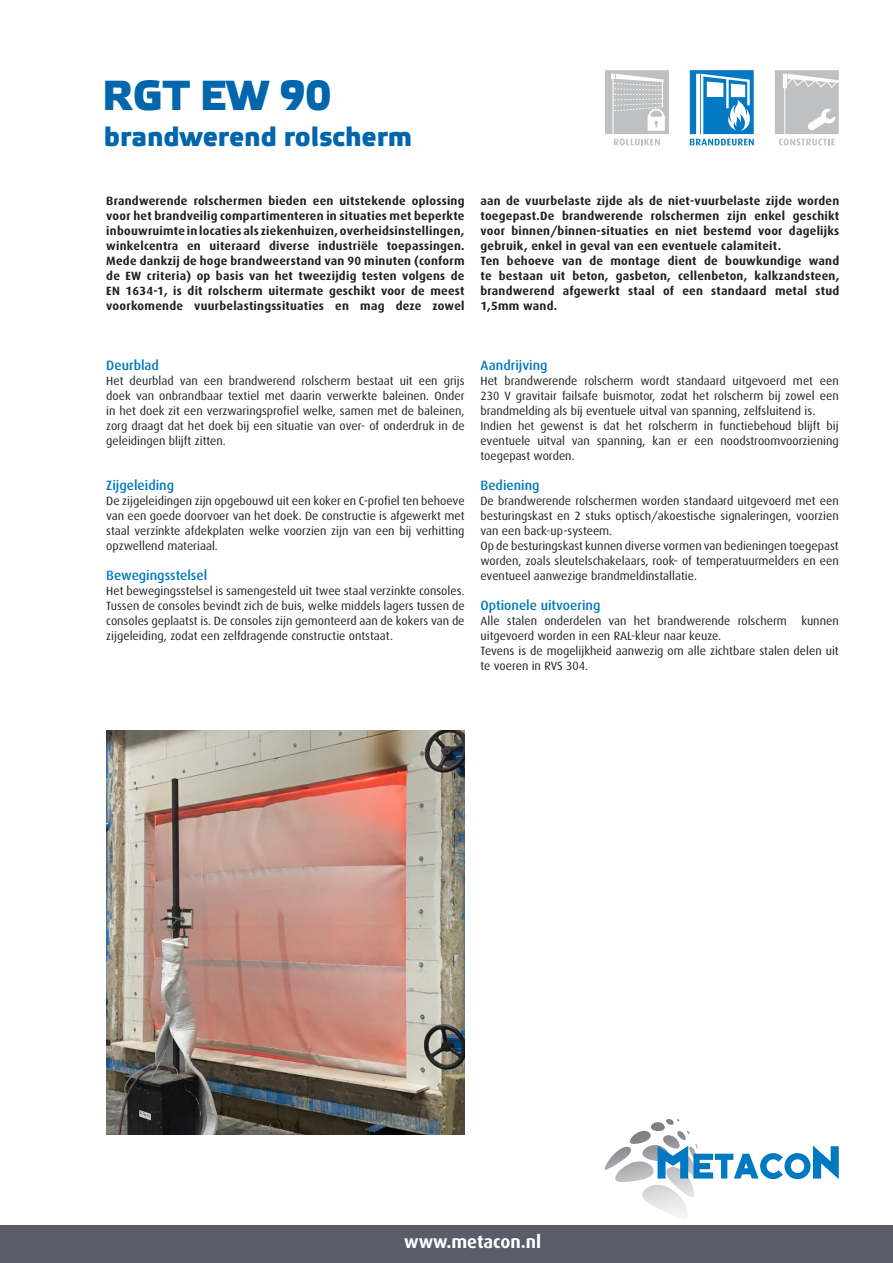
<style>
.page{position:relative;width:893px;height:1263px;background:#fff}
.page>*{position:absolute;margin:0;border:0;box-sizing:border-box;transform-origin:0 0}
.Kop{font:700 42px "Elektra Medium Pro";letter-spacing:-.01em;color:#0166ac}
.Kop-2{font:700 27px "Elektra Medium Pro";color:#0166ac}
.t1{font:700 18px "Dax";color:#fff}
.Tussen_Kop{font:500 13.5px "Dax";color:#0078c0}
.Platte_tekst{font:12px/15px "Dax";color:#231f20;text-align:justify}
.Platte_tekst-2{font:700 12px/15px "Dax";letter-spacing:.02em;color:#231f20;text-align:justify}
</style>
<div class="page">
<div style="left:0;top:1225px;width:893px;height:38px;background:#5a5d67"></div>
<svg style="left:604px;top:1119px;width:235px;height:97px"></svg>
<svg style="left:775px;top:70px;width:64px;height:75px"></svg>
<svg style="left:690px;top:70px;width:64px;height:75px"></svg>
<svg style="left:605px;top:70px;width:64px;height:75px"></svg>
<img style="left:106px;top:730px;width:359px;height:404px">
<p class="Kop" style="left:102px;top:72px;width:231px">RGT EW 90</p>
<p class="Kop-2" style="left:104px;top:121px;width:310px">brandwerend rolscherm</p>
<p class="Platte_tekst-2" style="left:106px;top:194px;width:360px">Brandwerende rolschermen bieden een uitstekende oplossing voor het brandveilig compartimenteren in situaties met beperkte inbouwruimte in locaties als ziekenhuizen, overheidsinstellingen, winkelcentra en uiteraard diverse industriële toepassingen.<br>Mede dankzij de hoge brandweerstand van 90 minuten (conform de EW criteria) op basis van het tweezijdig testen volgens de EN 1634-1, is dit rolscherm uitermate geschikt voor de meest voorkomende vuurbelastingssituaties en mag deze zowel</p>
<p class="Platte_tekst-2" style="left:480px;top:194px;width:360px">aan de vuurbelaste zijde als de niet-vuurbelaste zijde worden toegepast.De brandwerende rolschermen zijn enkel geschikt voor binnen/binnen-situaties en niet bestemd voor dagelijks gebruik, enkel in geval van een eventuele calamiteit.</p>
<p class="Platte_tekst-2" style="left:480px;top:254px;width:360px">Ten behoeve van de montage dient de bouwkundige wand te bestaan uit beton, gasbeton, cellenbeton, kalkzandsteen, brandwerend afgewerkt staal of een standaard metal stud 1,5mm wand.</p>
<p class="Tussen_Kop" style="left:106px;top:358px;width:54px">Deurblad</p>
<p class="Platte_tekst" style="left:106px;top:374px;width:360px">Het deurblad van een brandwerend rolscherm bestaat uit een grijs doek van onbrandbaar textiel met daarin verwerkte baleinen. Onder in het doek zit een verzwaringsprofiel welke, samen met de baleinen, zorg draagt dat het doek bij een situatie van over- of onderdruk in de geleidingen blijft zitten.</p>
<p class="Tussen_Kop" style="left:106px;top:478px;width:69px">Zijgeleiding</p>
<p class="Platte_tekst" style="left:106px;top:494px;width:360px">De zijgeleidingen zijn opgebouwd uit een koker en C-profiel ten behoeve van een goede doorvoer van het doek. De constructie is afgewerkt met staal verzinkte afdekplaten welke voorzien zijn van een bij verhitting opzwellend materiaal.</p>
<p class="Tussen_Kop" style="left:106px;top:568px;width:103px">Bewegingsstelsel</p>
<p class="Platte_tekst" style="left:106px;top:584px;width:360px">Het bewegingsstelsel is samengesteld uit twee staal verzinkte consoles.<br>Tussen de consoles bevindt zich de buis, welke middels lagers tussen de consoles geplaatst is. De consoles zijn gemonteerd aan de kokers van de zijgeleiding, zodat een zelfdragende constructie ontstaat.</p>
<p class="Tussen_Kop" style="left:480px;top:358px;width:69px">Aandrijving</p>
<p class="Platte_tekst" style="left:480px;top:374px;width:360px">Het brandwerende rolscherm wordt standaard uitgevoerd met een 230 V gravitair failsafe buismotor, zodat het rolscherm bij zowel een brandmelding als bij eventuele uitval van spanning, zelfsluitend is.</p>
<p class="Platte_tekst" style="left:480px;top:419px;width:360px">Indien het gewenst is dat het rolscherm in functiebehoud blijft bij eventuele uitval van spanning, kan er een noodstroomvoorziening toegepast worden.</p>
<p class="Tussen_Kop" style="left:480px;top:478px;width:61px">Bediening</p>
<p class="Platte_tekst" style="left:480px;top:494px;width:360px">De brandwerende rolschermen worden standaard uitgevoerd met een besturingskast en 2 stuks optisch/akoestische signaleringen, voorzien van een back-up-systeem.</p>
<p class="Platte_tekst" style="left:480px;top:539px;width:360px">Op de besturingskast kunnen diverse vormen van bedieningen toegepast worden, zoals sleutelschakelaars, rook- of temperatuurmelders en een eventueel aanwezige brandmeldinstallatie.</p>
<p class="Tussen_Kop" style="left:480px;top:598px;width:121px">Optionele uitvoering</p>
<p class="Platte_tekst" style="left:480px;top:614px;width:360px">Alle stalen onderdelen van het brandwerende rolscherm kunnen uitgevoerd worden in een RAL-kleur naar keuze.</p>
<p class="Platte_tekst" style="left:480px;top:644px;width:360px">Tevens is de mogelijkheid aanwezig om alle zichtbare stalen delen uit te voeren in RVS 304.</p>
<p class="t1" style="left:404px;top:1231px;width:139px">www.metacon.nl</p>
</div>
